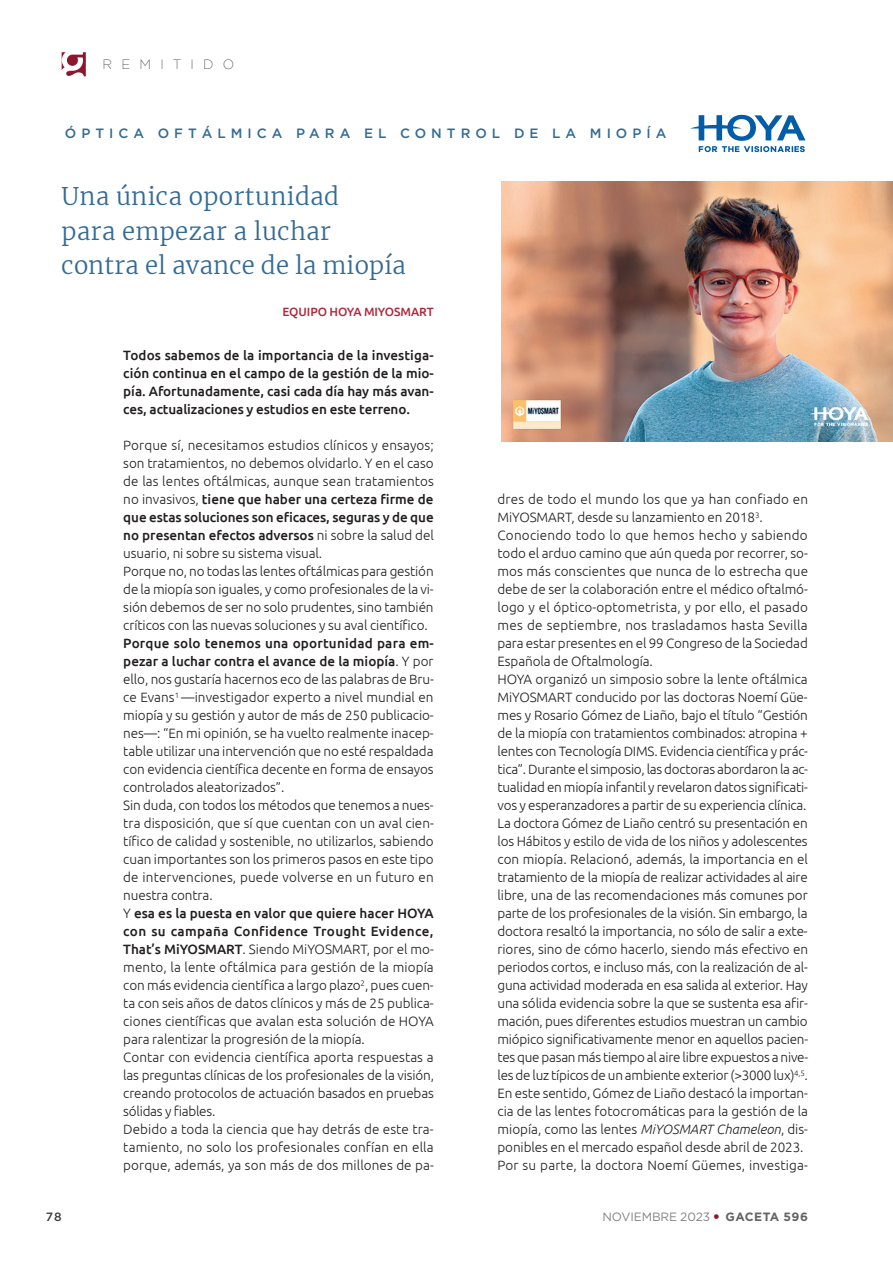
<style>
.page{position:relative;width:893px;height:1263px;background:#fff}
.page>*{position:absolute;margin:0;border:0;box-sizing:border-box;transform-origin:0 0}
.t1{font:300 24px/34.5px "Merriweather";letter-spacing:.02em;color:#336b95}
.t2{font:300 13.5px/18px "Ubuntu";letter-spacing:-.005em;color:#231f20}
.t3{font:500 13.5px/18px "Ubuntu";letter-spacing:-.005em;color:#231f20;text-align:justify}
.t4{font:500 13.5px "Gotham";letter-spacing:.37em;color:#336b95}
.t5{font:200 13.5px "Gotham";letter-spacing:.68em;color:#393c3e}
.t6{font:500 12px "Ubuntu";letter-spacing:-.005em;color:#af283b}
.t7{font:12px "Gotham";letter-spacing:-.01em;color:#808285}
.t8{font:700 12px "Gotham";letter-spacing:.04em;color:#636366}
.t9{font:500 12px "Gotham";color:#393c3e}
.s1{font-weight:500}
.s2{font-style:italic}
</style>
<div class="page">
<svg style="left:62px;top:52px;width:24px;height:24px"></svg>
<img style="left:502px;top:182px;width:391px;height:260px">
<svg style="left:690px;top:115px;width:115px;height:37px"></svg>
<p class="t5" style="left:102px;top:56px;width:133px">REMITIDO</p>
<p class="t4" style="left:65px;top:125px;width:603px">ÓPTICA OFTÁLMICA PARA EL CONTROL DE LA MIOPÍA</p>
<h1 class="t1" style="left:62px;top:179px;width:346px">Una única oportunidad<br>para empezar a luchar contra el avance de la miopía</h1>
<p class="t6" style="left:283px;top:305px;width:153px">Equipo HOYA MiYOSMART</p>
<p class="t3" style="left:123px;top:346px;width:312px">Todos sabemos de la importancia de la investiga&shy;ción continua en el campo de la gestión de la mio&shy;pía. Afortunadamente, casi cada día hay más avan&shy;ces, actualizaciones y estudios en este terreno.</p>
<p class="t2" style="left:123px;top:436px;width:312px">Porque sí, necesitamos estudios clínicos y ensayos; son tratamientos, no debemos olvidarlo. Y en el caso de las lentes oftálmicas, aunque sean tratamientos no invasivos, <span class="s1">tiene que haber una certeza firme de que estas soluciones son eficaces, seguras y de que no presentan efectos adversos</span> ni sobre la salud del usuario, ni sobre su sistema visual.<br>Porque no, no todas las lentes oftálmicas para gestión de la miopía son iguales, y como profesionales de la vi&shy;sión debemos de ser no solo prudentes, sino también críticos con las nuevas soluciones y su aval científico.</p>
<p class="t2" style="left:123px;top:634px;width:312px"><span class="s1">Porque solo tenemos una oportunidad para em&shy;pezar a luchar contra el avance de la miopía</span>. Y por ello, nos gustaría hacernos eco de las palabras de Bru&shy;ce Evans<sup>1</sup> —investigador experto a nivel mundial en miopía y su gestión y autor de más de 250 publicacio&shy;nes—: “En mi opinión, se ha vuelto realmente inacep&shy;table utilizar una intervención que no esté respaldada con evidencia científica decente en forma de ensayos controlados aleatorizados”.<br>Sin duda, con todos los métodos que tenemos a nues&shy;tra disposición, que sí que cuentan con un aval cien&shy;tífico de calidad y sostenible, no utilizarlos, sabiendo cuan importantes son los primeros pasos en este tipo de intervenciones, puede volverse en un futuro en nuestra contra.<br>Y <span class="s1">esa es la puesta en valor que quiere hacer HOYA con su campaña Confidence Trought Evidence, That’s MiYOSMART</span>. Siendo MiYOSMART, por el mo&shy;mento, la lente oftálmica para gestión de la miopía con más evidencia científica a largo plazo<sup>2</sup>, pues cuen&shy;ta con seis años de datos clínicos y más de 25 publica&shy;ciones científicas que avalan esta solución de HOYA para ralentizar la progresión de la miopía.<br>Contar con evidencia científica aporta respuestas a las preguntas clínicas de los profesionales de la visión, creando protocolos de actuación basados en pruebas sólidas y fiables.<br>Debido a toda la ciencia que hay detrás de este tra&shy;tamiento, no solo los profesionales confían en ella porque, además, ya son más de dos millones de pa-</p>
<p class="t2" style="left:497px;top:490px;width:312px">dres de todo el mundo los que ya han confiado en MiYOSMART, desde su lanzamiento en 2018<sup>3</sup>.<br>Conociendo todo lo que hemos hecho y sabiendo todo el arduo camino que aún queda por recorrer, so&shy;mos más conscientes que nunca de lo estrecha que debe de ser la colaboración entre el médico oftalmó&shy;logo y el óptico-optometrista, y por ello, el pasado mes de septiembre, nos trasladamos hasta Sevilla para estar presentes en el 99 Congreso de la Sociedad Española de Oftalmología.<br>HOYA organizó un simposio sobre la lente oftálmica MiYOSMART conducido por las doctoras Noemí Güe&shy;mes y Rosario Gómez de Liaño, bajo el título “Gestión de la miopía con tratamientos combinados: atropina + lentes con Tecnología DIMS. Evidencia científica y prác&shy;tica”. Durante el simposio, las doctoras abordaron la ac&shy;tualidad en miopía infantil y revelaron datos significati&shy;vos y esperanzadores a partir de su experiencia clínica.<br>La doctora Gómez de Liaño centró su presentación en los Hábitos y estilo de vida de los niños y adolescentes con miopía. Relacionó, además, la importancia en el tratamiento de la miopía de realizar actividades al aire libre, una de las recomendaciones más comunes por parte de los profesionales de la visión. Sin embargo, la doctora resaltó la importancia, no sólo de salir a exte&shy;riores, sino de cómo hacerlo, siendo más efectivo en periodos cortos, e incluso más, con la realización de al&shy;guna actividad moderada en esa salida al exterior. Hay una sólida evidencia sobre la que se sustenta esa afir&shy;mación, pues diferentes estudios muestran un cambio miópico significativamente menor en aquellos pacien&shy;tes que pasan más tiempo al aire libre expuestos a nive&shy;les de luz típicos de un ambiente exterior (&gt;3000 lux)<sup>4,5</sup>.<br>En este sentido, Gómez de Liaño destacó la importan&shy;cia de las lentes fotocromáticas para la gestión de la miopía, como las lentes <span class="s2">MiYOSMART Chameleon</span>, dis&shy;ponibles en el mercado español desde abril de 2023.<br>Por su parte, la doctora Noemí Güemes, investiga-</p>
<p class="t9" style="left:46px;top:1210px;width:17px">78</p>
<p class="t7" style="left:603px;top:1210px;width:109px">NOVIEMBRE 2023</p>
<p class="t8" style="left:725px;top:1210px;width:84px">GACETA 596</p>
</div>
